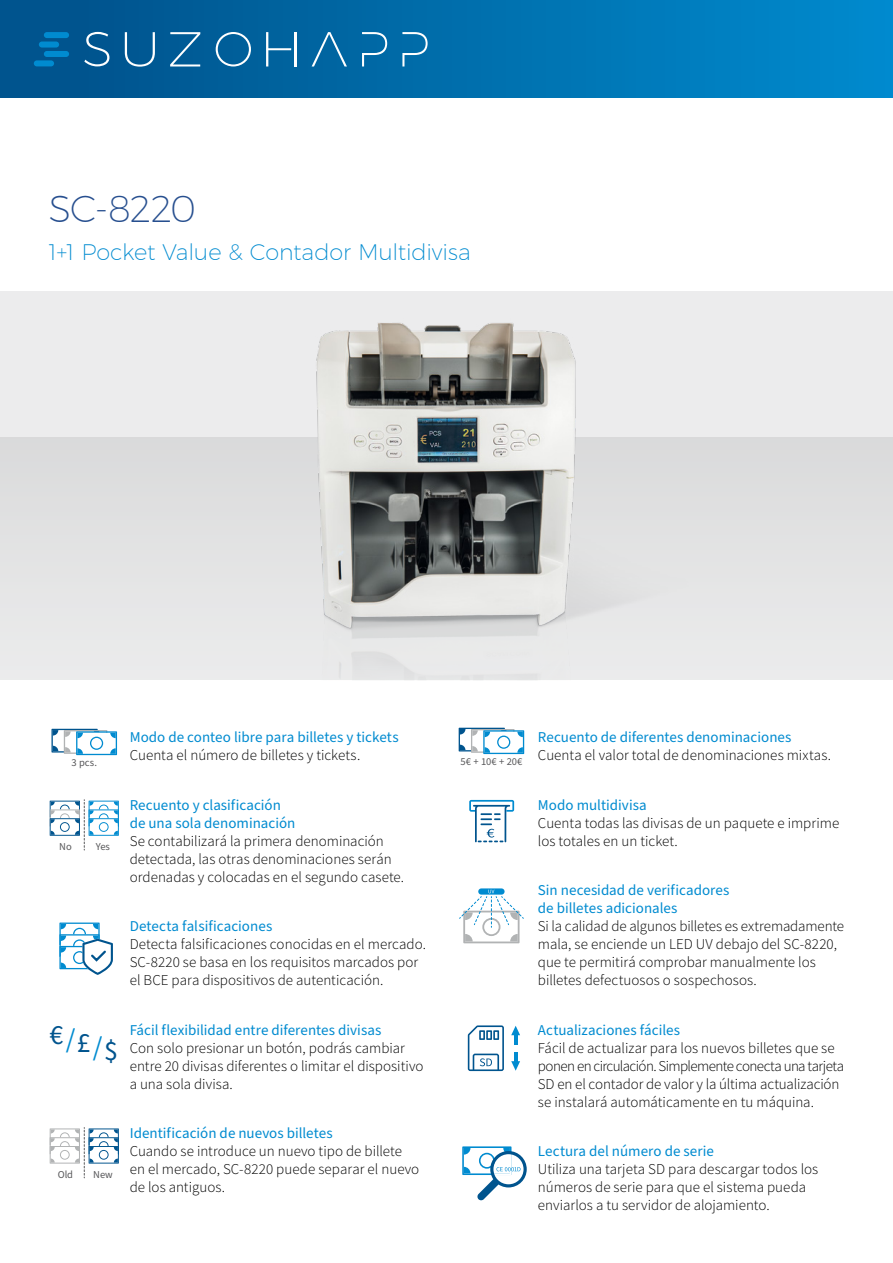
<style>
.page{position:relative;width:893px;height:1263px;background:#fff}
.page>*{position:absolute;margin:0;border:0;box-sizing:border-box;transform-origin:0 0}
.t1{font:200 37.5px "Montserrat";letter-spacing:-.03em;color:#274f8f}
.t2{font:27.75px "Source Sans Pro";color:#00548e}
.t3{font:200 22.5px "Montserrat";letter-spacing:-.005em;color:#008bd0}
.t4{font:300 15px/18px "Source Sans Pro";color:#000}
.t5{font:15px/18px "Source Sans Pro";letter-spacing:.005em;color:#008bd0}
.t6{font:10.5px "Source Sans Pro";letter-spacing:-.01em;color:#58585a}
.s1{color:#008bd0}
</style>
<div class="page">
<div style="left:0;top:0;width:893px;height:97px;background:linear-gradient(to right,#015189,#008bce)"></div>
<div style="left:44px;top:51px;width:25px;height:6px;background:#008bd0;border-radius:3px"></div>
<div style="left:34px;top:60px;width:20px;height:6px;background:#008bd0;border-radius:3px"></div>
<div style="left:44px;top:32px;width:25px;height:6px;background:#008bd0;border-radius:3px"></div>
<svg style="left:39px;top:42px;width:20px;height:6px"></svg>
<svg style="left:125px;top:32px;width:30px;height:35px"></svg>
<svg style="left:170px;top:32px;width:30px;height:34px"></svg>
<svg style="left:216px;top:32px;width:35px;height:34px"></svg>
<hr style="left:294px;top:32px;width:2px;height:34px;background:#fff">
<svg style="left:312px;top:32px;width:35px;height:34px"></svg>
<svg style="left:362px;top:32px;width:25px;height:34px"></svg>
<svg style="left:84px;top:32px;width:26px;height:34px"></svg>
<svg style="left:266px;top:32px;width:25px;height:34px"></svg>
<svg style="left:402px;top:32px;width:26px;height:34px"></svg>
<div style="left:0;top:291px;width:893px;height:389px;background:#ececed"></div>
<div style="left:0;top:437px;width:893px;height:243px;background:#e3e3e4"></div>
<img style="left:316px;top:323px;width:260px;height:309px">
<svg style="left:459px;top:728px;width:65px;height:26px"></svg>
<svg style="left:469px;top:800px;width:45px;height:42px"></svg>
<svg style="left:51px;top:729px;width:66px;height:26px"></svg>
<div style="left:490px;top:1151px;width:37px;height:36px;border:3px solid #00548e;border-radius:50%"></div>
<svg style="left:462px;top:1146px;width:58px;height:55px"></svg>
<svg style="left:50px;top:800px;width:69px;height:50px"></svg>
<svg style="left:50px;top:1127px;width:69px;height:51px"></svg>
<svg style="left:478px;top:888px;width:27px;height:7px"></svg>
<svg style="left:459px;top:890px;width:65px;height:53px"></svg>
<svg style="left:59px;top:922px;width:54px;height:53px"></svg>
<svg style="left:511px;top:1026px;width:9px;height:18px"></svg>
<svg style="left:511px;top:1052px;width:9px;height:19px"></svg>
<svg style="left:468px;top:1025px;width:36px;height:46px"></svg>
<h1 class="t1" style="left:49px;top:186px;width:148px">SC-8220</h1>
<h3 class="t3" style="left:49px;top:238px;width:424px">1+1 Pocket Value &amp; Contador Multidivisa</h3>
<p class="t5" style="left:130px;top:729px;width:271px">Modo de conteo libre para billetes y tickets</p>
<p class="t4" style="left:130px;top:746px;width:232px">Cuenta el número de billetes y tickets.</p>
<p class="t5" style="left:130px;top:796px;width:167px">Recuento y clasificación de una sola denominación</p>
<p class="t4" style="left:130px;top:832px;width:276px">Se contabilizará la primera denominación detectada, las otras denominaciones serán ordenadas y colocadas en el segundo casete.</p>
<p class="t5" style="left:130px;top:918px;width:144px">Detecta falsificaciones</p>
<p class="t4" style="left:130px;top:935px;width:298px">Detecta falsificaciones conocidas en el mercado.<br>SC-8220 se basa en los requisitos marcados por el BCE para dispositivos de autenticación.</p>
<p class="t5" style="left:130px;top:1021px;width:253px">Fácil flexibilidad entre diferentes divisas</p>
<p class="t4" style="left:130px;top:1039px;width:295px">Con solo presionar un botón, podrás cambiar entre 20 divisas diferentes o limitar el dispositivo a una sola divisa.</p>
<p class="t5" style="left:130px;top:1125px;width:204px">Identificación de nuevos billetes</p>
<p class="t4" style="left:130px;top:1142px;width:291px">Cuando se introduce un nuevo tipo de billete en el mercado, SC-8220 puede separar el nuevo de los antiguos.</p>
<p class="t6" style="left:71px;top:755px;width:27px">3 pcs.</p>
<p class="t6" style="left:460px;top:754px;width:64px">5€ + 10€ + 20€</p>
<p class="t6" style="left:59px;top:839px;width:14px">No</p>
<p class="t6" style="left:96px;top:839px;width:16px">Yes</p>
<h2 class="t2" style="left:50px;top:1024px;width:70px">€<span class="s1">/</span>£<span class="s1">/</span>$</h2>
<p class="t6" style="left:58px;top:1167px;width:17px">Old</p>
<p class="t6" style="left:93px;top:1167px;width:21px">New</p>
<p class="t5" style="left:538px;top:729px;width:255px">Recuento de diferentes denominaciones</p>
<p class="t4" style="left:538px;top:746px;width:295px">Cuenta el valor total de denominaciones mixtas.</p>
<p class="t5" style="left:538px;top:796px;width:110px">Modo multidivisa</p>
<p class="t4" style="left:538px;top:814px;width:303px">Cuenta todas las divisas de un paquete e imprime los totales en un ticket.</p>
<p class="t5" style="left:538px;top:882px;width:193px">Sin necesidad de verificadores de billetes adicionales</p>
<p class="t4" style="left:538px;top:917px;width:308px">Si la calidad de algunos billetes es extremadamente mala, se enciende un LED UV debajo del SC-8220, que te permitirá comprobar manualmente los billetes defectuosos o sospechosos.</p>
<p class="t5" style="left:538px;top:1021px;width:144px">Actualizaciones fáciles</p>
<p class="t4" style="left:538px;top:1039px;width:308px">Fácil de actualizar para los nuevos billetes que se ponen en circulación. Simplemente conecta una tarjeta SD en el contador de valor y la última actualización se instalará automáticamente en tu máquina.</p>
<p class="t5" style="left:538px;top:1143px;width:178px">Lectura del número de serie</p>
<p class="t4" style="left:538px;top:1160px;width:282px">Utiliza una tarjeta SD para descargar todos los números de serie para que el sistema pueda enviarlos a tu servidor de alojamiento.</p>
</div>
